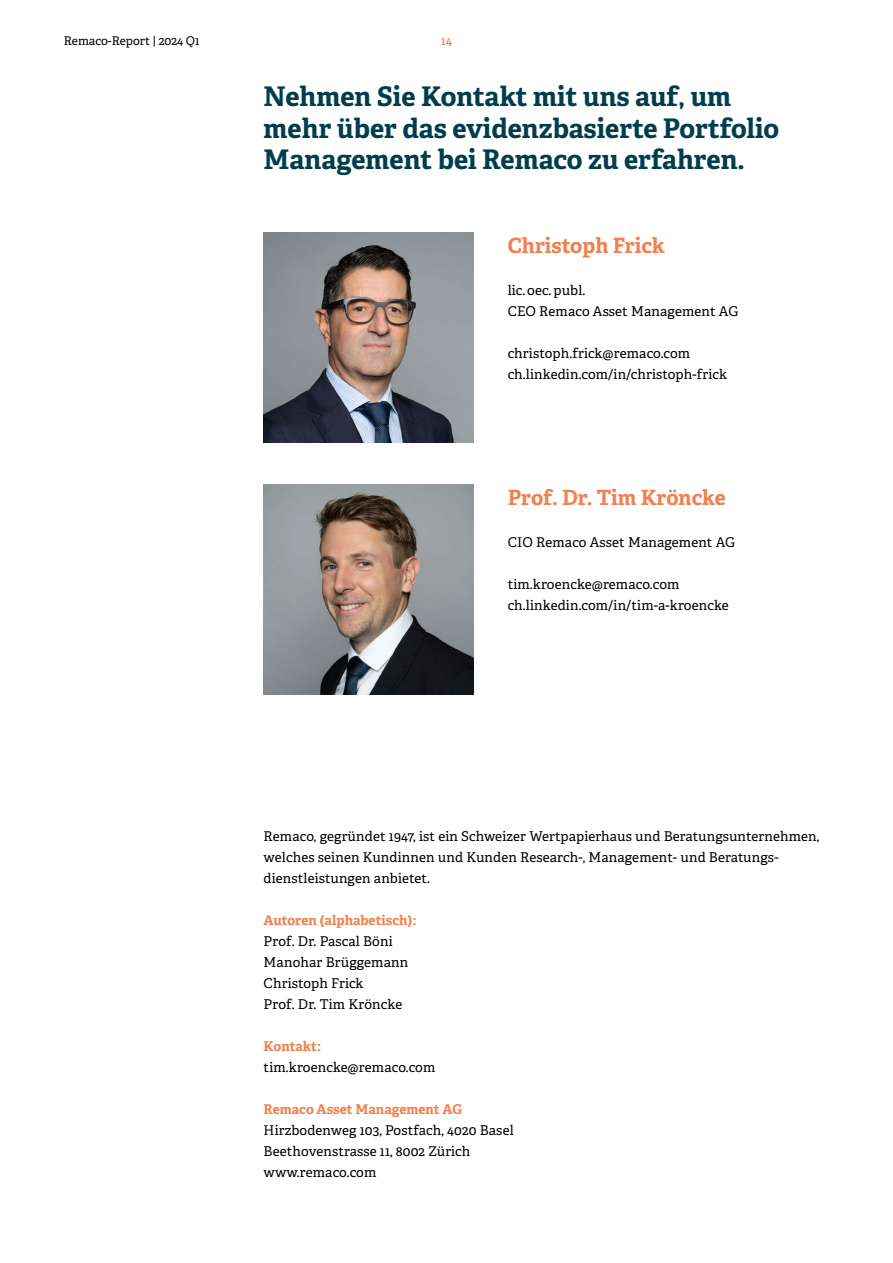
<style>
.page{position:relative;width:893px;height:1263px;background:#fff}
.page>*{position:absolute;margin:0;border:0;box-sizing:border-box;transform-origin:0 0}
.REMACO_-_Titel_Ebene_2_18pt{font:700 27px/31.5px "Adelle";color:#003e4f}
.REMACO_-_Titel_Ebene_2_18pt-2{font:700 21px "Adelle";color:#f08150}
.REMACO___Lauftext_9pt{font:13.5px/21px "Adelle";letter-spacing:.01em;color:#000}
.REMACO_-_Titel_Ebene_3_9pt{font:700 13.5px "Adelle";letter-spacing:-.005em;color:#f08150}
.t1{font:12px "Adelle";color:#000}
.t2{font:600 12px "Adelle";color:#f08150}
</style>
<div class="page">
<img style="left:264px;top:484px;width:210px;height:210px">
<img style="left:264px;top:232px;width:210px;height:210px">
<p class="t1" style="left:64px;top:33px;width:137px">Remaco-Report | 2024 Q1</p>
<p class="t2" style="left:441px;top:33px;width:12px">14</p>
<p class="REMACO_-_Titel_Ebene_2_18pt" style="left:264px;top:81px;width:517px">Nehmen Sie Kontakt mit uns auf, um mehr über das evidenzbasierte Portfolio<br>Management bei Remaco zu erfahren.</p>
<p class="REMACO_-_Titel_Ebene_2_18pt-2" style="left:508px;top:232px;width:159px">Christoph Frick</p>
<p class="REMACO___Lauftext_9pt" style="left:508px;top:280px;width:79px">lic. oec. publ.</p>
<p class="REMACO___Lauftext_9pt" style="left:508px;top:301px;width:232px">CEO Remaco Asset Management AG</p>
<p class="REMACO___Lauftext_9pt" style="left:508px;top:343px;width:184px">christoph.frick@remaco.com</p>
<p class="REMACO___Lauftext_9pt" style="left:508px;top:364px;width:221px">ch.linkedin.com/in/christoph-frick</p>
<p class="REMACO_-_Titel_Ebene_2_18pt-2" style="left:508px;top:484px;width:220px">Prof. Dr. Tim Kröncke</p>
<p class="REMACO___Lauftext_9pt" style="left:508px;top:532px;width:229px">CIO Remaco Asset Management AG</p>
<p class="REMACO___Lauftext_9pt" style="left:508px;top:574px;width:173px">tim.kroencke@remaco.com</p>
<p class="REMACO___Lauftext_9pt" style="left:508px;top:595px;width:223px">ch.linkedin.com/in/tim-a-kroencke</p>
<p class="REMACO___Lauftext_9pt" style="left:264px;top:826px;width:557px">Remaco, gegründet 1947, ist ein Schweizer Wertpapierhaus und Beratungsunternehmen, welches seinen Kundinnen und Kunden Research-, Management- und Beratungs&shy;dienstleistungen anbietet.</p>
<p class="REMACO_-_Titel_Ebene_3_9pt" style="left:264px;top:912px;width:154px">Autoren (alphabetisch):</p>
<p class="REMACO___Lauftext_9pt" style="left:264px;top:931px;width:131px">Prof. Dr. Pascal Böni</p>
<p class="REMACO___Lauftext_9pt" style="left:264px;top:952px;width:146px">Manohar Brüggemann</p>
<p class="REMACO___Lauftext_9pt" style="left:264px;top:973px;width:101px">Christoph Frick</p>
<p class="REMACO___Lauftext_9pt" style="left:264px;top:994px;width:140px">Prof. Dr. Tim Kröncke</p>
<p class="REMACO_-_Titel_Ebene_3_9pt" style="left:264px;top:1038px;width:59px">Kontakt:</p>
<p class="REMACO___Lauftext_9pt" style="left:264px;top:1057px;width:173px">tim.kroencke@remaco.com</p>
<p class="REMACO_-_Titel_Ebene_3_9pt" style="left:264px;top:1101px;width:200px">Remaco Asset Management AG</p>
<p class="REMACO___Lauftext_9pt" style="left:264px;top:1120px;width:252px">Hirzbodenweg 103, Postfach, 4020 Basel</p>
<p class="REMACO___Lauftext_9pt" style="left:264px;top:1141px;width:208px">Beethovenstrasse 11, 8002 Zürich</p>
<p class="REMACO___Lauftext_9pt" style="left:264px;top:1162px;width:114px">www.remaco.com</p>
</div>
